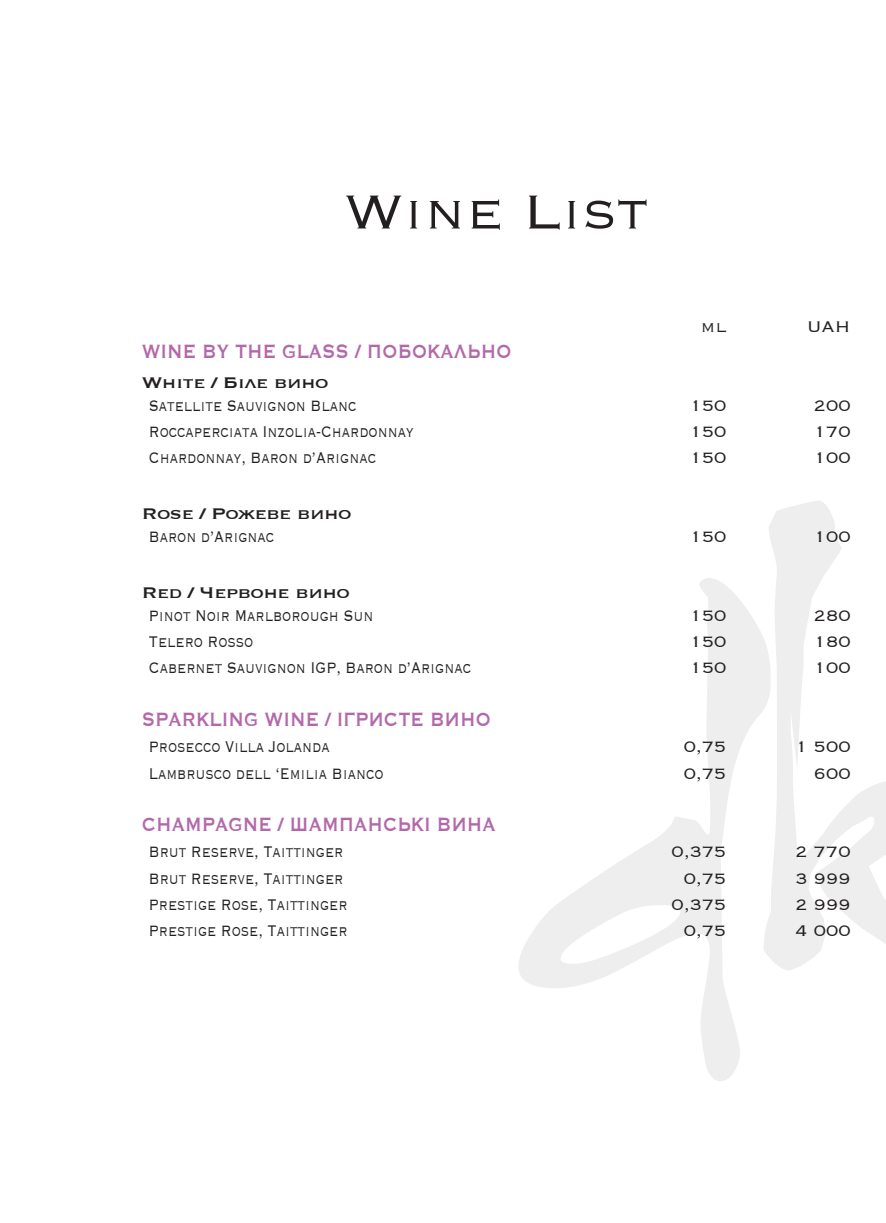
<style>
.page{position:relative;width:886px;height:1223px;background:#fff}
.page>*{position:absolute;margin:0;border:0;box-sizing:border-box;transform-origin:0 0}
.t1{font:300 62.5px "Copperplate";color:#231f20}
.t2{font:25px "Copperplate";color:#b368aa;scale:.8 1}
.t3{font:300 20px "Copperplate";color:#231f20;scale:.75 1}
.t4{font:300 20px "Copperplate";color:#231f20}
.t5{font:20px "Copperplate";letter-spacing:-.025em;color:#231f20;scale:1.1 1}
</style>
<div class="page">
<svg style="left:769px;top:500px;width:117px;height:470px"></svg>
<svg style="left:519px;top:578px;width:252px;height:503px"></svg>
<h1 class="t1" style="left:344px;top:171px;width:305px">Wine List</h1>
<p class="t4" style="left:701px;top:314px;width:27px">ml</p>
<p class="t4" style="left:807px;top:314px;width:45px">UAH</p>
<p class="t2" style="left:142px;top:335px;width:464px">WINE BY THE GLASS / ПОБОКАЛЬНО</p>
<p class="t5" style="left:142px;top:369px;width:171px">White / Біле вино</p>
<p class="t3" style="left:149px;top:392px;width:278px">Satellite Sauvignon Blanc</p>
<p class="t4" style="left:690px;top:392px;width:38px">150</p>
<p class="t4" style="left:814px;top:392px;width:38px">200</p>
<p class="t3" style="left:149px;top:419px;width:354px">Roccaperciata Inzolia-Chardonnay</p>
<p class="t4" style="left:690px;top:419px;width:38px">150</p>
<p class="t4" style="left:814px;top:419px;width:38px">170</p>
<p class="t3" style="left:149px;top:445px;width:304px">Chardonnay, Baron d’Arignac</p>
<p class="t4" style="left:690px;top:445px;width:38px">150</p>
<p class="t4" style="left:814px;top:445px;width:38px">100</p>
<p class="t5" style="left:142px;top:500px;width:192px">Rose / Рожеве вино</p>
<p class="t3" style="left:149px;top:524px;width:169px">Baron d’Arignac</p>
<p class="t4" style="left:690px;top:524px;width:38px">150</p>
<p class="t4" style="left:814px;top:524px;width:38px">100</p>
<p class="t5" style="left:142px;top:579px;width:191px">Red / Червоне вино</p>
<p class="t3" style="left:149px;top:602px;width:301px">Pinot Noir Marlborough Sun</p>
<p class="t4" style="left:690px;top:602px;width:38px">150</p>
<p class="t4" style="left:814px;top:602px;width:38px">280</p>
<p class="t3" style="left:149px;top:629px;width:141px">Telero Rosso</p>
<p class="t4" style="left:690px;top:629px;width:38px">150</p>
<p class="t4" style="left:814px;top:629px;width:38px">180</p>
<p class="t3" style="left:149px;top:655px;width:431px">Cabernet Sauvignon IGP, Baron d’Arignac</p>
<p class="t4" style="left:690px;top:655px;width:38px">150</p>
<p class="t4" style="left:814px;top:655px;width:38px">100</p>
<p class="t2" style="left:142px;top:703px;width:438px">SPARKLING WINE / ІГРИСТЕ ВИНО</p>
<p class="t3" style="left:149px;top:734px;width:243px">Prosecco Villa Jolanda</p>
<p class="t4" style="left:684px;top:734px;width:44px">0,75</p>
<p class="t4" style="left:795px;top:734px;width:56px">1 500</p>
<p class="t3" style="left:149px;top:760px;width:314px">Lambrusco dell ‘Emilia Bianco</p>
<p class="t4" style="left:684px;top:760px;width:44px">0,75</p>
<p class="t4" style="left:814px;top:760px;width:38px">600</p>
<p class="t2" style="left:142px;top:808px;width:444px">CHAMPAGNE / ШАМПАНСЬКІ ВИНА</p>
<p class="t3" style="left:149px;top:839px;width:261px">Brut Reserve, Taittinger</p>
<p class="t4" style="left:671px;top:839px;width:56px">0,375</p>
<p class="t4" style="left:795px;top:839px;width:56px">2 770</p>
<p class="t3" style="left:149px;top:865px;width:261px">Brut Reserve, Taittinger</p>
<p class="t4" style="left:684px;top:865px;width:44px">0,75</p>
<p class="t4" style="left:795px;top:865px;width:56px">3 999</p>
<p class="t3" style="left:149px;top:891px;width:267px">Prestige Rose, Taittinger</p>
<p class="t4" style="left:671px;top:891px;width:56px">0,375</p>
<p class="t4" style="left:795px;top:891px;width:56px">2 999</p>
<p class="t3" style="left:149px;top:917px;width:267px">Prestige Rose, Taittinger</p>
<p class="t4" style="left:684px;top:917px;width:44px">0,75</p>
<p class="t4" style="left:795px;top:917px;width:56px">4 000</p>
</div>
